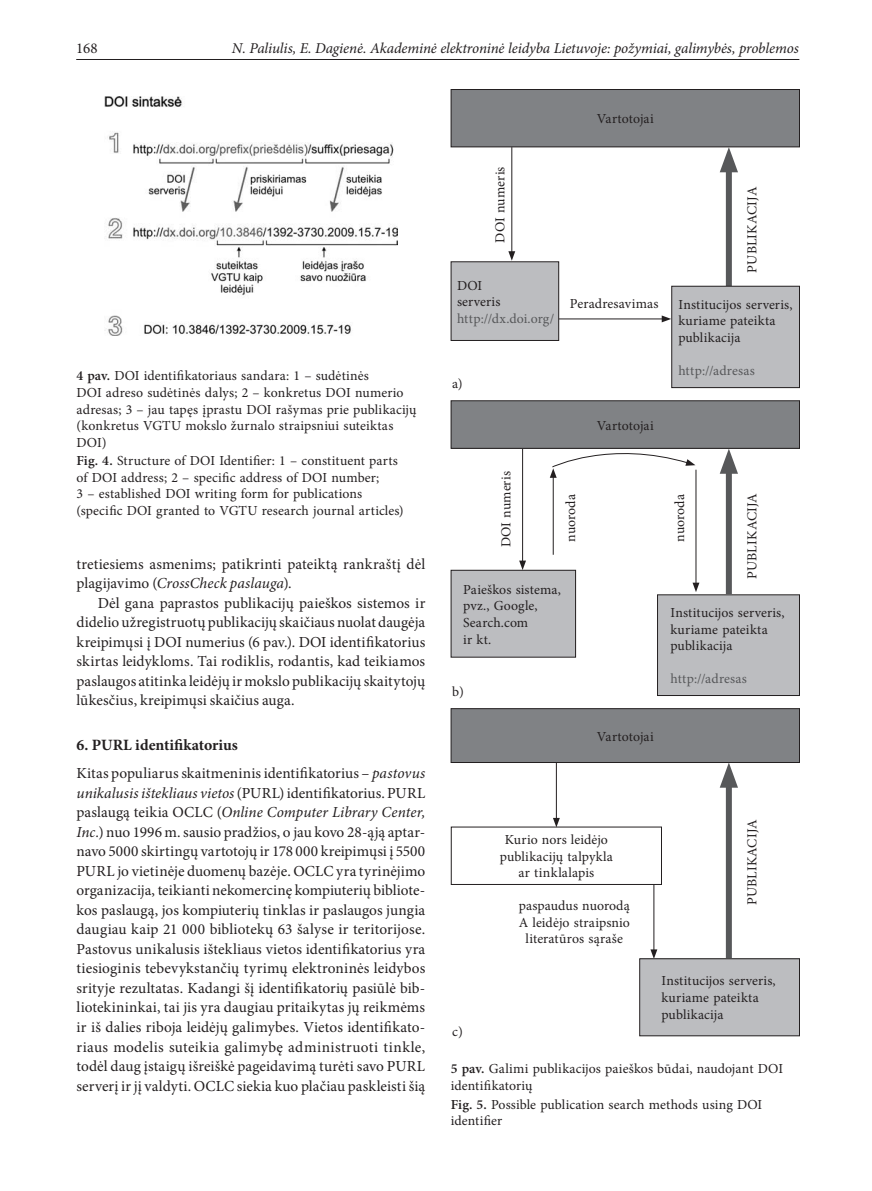
<style>
.page{position:relative;width:872px;height:1191px;background:#fff}
.page>*{position:absolute;margin:0;border:0;box-sizing:border-box;transform-origin:0 0}
.t1{font:700 15.75px "Minion Pro";color:#231f20}
.t2{font:15.3px/19.5px "Minion Pro";letter-spacing:.005em;color:#231f20;text-align:justify}
.t3{font:italic 15px "Minion Pro";letter-spacing:-.005em;color:#231f20}
.t4{font:15px "Minion Pro";color:#231f20}
.t5{font:13.8px/16.5px "Minion Pro";letter-spacing:.01em;color:#231f20}
.t6{font:13.8px "Minion Pro";letter-spacing:.015em;color:#57585a}
.s1{font-weight:600}
.s2{font-style:italic}
</style>
<div class="page">
<hr style="left:76px;top:59px;width:723px;height:1px;background:#231f20">
<img style="left:105px;top:97px;width:292px;height:238px">
<hr style="left:522px;top:448px;width:1px;height:115px;background:#231f20">
<svg style="left:519px;top:560px;width:7px;height:10px"></svg>
<div style="left:657px;top:595px;width:142px;height:100px;background:#bcbdc0"></div>
<div style="left:451px;top:570px;width:124px;height:87px;background:#bcbdc0"></div>
<div style="left:451px;top:570px;width:125px;height:87px;border:1px solid #231f20"></div>
<div style="left:451px;top:401px;width:348px;height:47px;background:#808285"></div>
<div style="left:451px;top:400px;width:348px;height:48px;border:1px solid #231f20"></div>
<div style="left:726px;top:463px;width:6px;height:131px;background:#57585a"></div>
<svg style="left:719px;top:448px;width:19px;height:26px"></svg>
<hr style="left:553px;top:475px;width:1px;height:80px;background:#231f20">
<hr style="left:695px;top:470px;width:1px;height:115px;background:#231f20">
<svg style="left:692px;top:582px;width:7px;height:10px"></svg>
<svg style="left:550px;top:446px;width:145px;height:32px"></svg>
<div style="left:451px;top:826px;width:211px;height:59px;border:1px solid #231f20"></div>
<div style="left:726px;top:777px;width:6px;height:183px;background:#57585a"></div>
<svg style="left:451px;top:708px;width:349px;height:79px"></svg>
<hr style="left:556px;top:762px;width:1px;height:58px;background:#231f20">
<svg style="left:553px;top:818px;width:7px;height:9px"></svg>
<hr style="left:653px;top:884px;width:1px;height:67px;background:#231f20">
<svg style="left:650px;top:949px;width:7px;height:9px"></svg>
<div style="left:639px;top:958px;width:160px;height:77px;background:#bcbdc0"></div>
<div style="left:639px;top:958px;width:160px;height:78px;border:1px solid #231f20"></div>
<div style="left:451px;top:262px;width:107px;height:78px;background:#bcbdc0"></div>
<div style="left:451px;top:261px;width:108px;height:80px;border:1px solid #231f20"></div>
<div style="left:451px;top:89px;width:348px;height:58px;background:#808285"></div>
<div style="left:451px;top:89px;width:348px;height:58px;border:1px solid #231f20"></div>
<hr style="left:511px;top:147px;width:1px;height:107px;background:#231f20">
<svg style="left:508px;top:251px;width:7px;height:10px"></svg>
<hr style="left:559px;top:318px;width:105px;height:1px;background:#231f20">
<svg style="left:661px;top:315px;width:10px;height:7px"></svg>
<div style="left:726px;top:162px;width:6px;height:125px;background:#57585a"></div>
<svg style="left:719px;top:147px;width:19px;height:25px"></svg>
<div style="left:671px;top:286px;width:128px;height:101px;background:#bcbdc0"></div>
<div style="left:671px;top:286px;width:128px;height:102px;border:1px solid #231f20"></div>
<p class="t4" style="left:76px;top:38px;width:23px">168</p>
<p class="t3" style="left:232px;top:38px;width:568px">N. Paliulis, E. Dagienė. Akademinė elektroninė leidyba Lietuvoje: požymiai, galimybės, problemos</p>
<p class="t5" style="left:77px;top:368px;width:341px"><span class="s1">4 pav.</span> DOI identifikatoriaus sandara: 1 – sudėtinės<br>DOI adreso sudėtinės dalys; 2 – konkretus DOI numerio adresas; 3 – jau tapęs įprastu DOI rašymas prie publikacijų (konkretus VGTU mokslo žurnalo straipsniui suteiktas DOI)</p>
<p class="t5" style="left:77px;top:453px;width:329px"><span class="s1">Fig. 4.</span> Structure of DOI Identifier: 1 – constituent parts of DOI address; 2 – specific address of DOI number;<br>3 – established DOI writing form for publications (specific DOI granted to VGTU research journal articles)</p>
<p class="t2" style="left:77px;top:554px;width:350px">tretiesiems asmenims; patikrinti pateiktą rankraštį dėl plagijavimo (<span class="s2">CrossCheck paslauga</span>).</p>
<p class="t2" style="left:77px;top:593px;width:350px;text-indent:21px">Dėl gana paprastos publikacijų paieškos sistemos ir didelio užregistruotų publikacijų skaičiaus nuolat daugėja kreipimųsi į DOI numerius (6 pav.). DOI identifikatorius skirtas leidykloms. Tai rodiklis, rodantis, kad teikiamos paslaugos atitinka leidėjų ir mokslo publikacijų skaitytojų lūkesčius, kreipimųsi skaičius auga.</p>
<p class="t1" style="left:77px;top:734px;width:163px">6. PURL identifikatorius</p>
<p class="t2" style="left:77px;top:763px;width:350px">Kitas populiarus skaitmeninis identifikatorius – <span class="s2">pastovus unikalusis ištekliaus vietos</span> (PURL) identifikatorius. PURL paslaugą teikia OCLC (<span class="s2">Online Computer Library Center, Inc.</span>) nuo 1996 m. sausio pradžios, o jau kovo 28-ąją aptar&shy;navo 5000 skirtingų vartotojų ir 178 000 kreipimųsi į 5500<br>PURL jo vietinėje duomenų bazėje. OCLC yra tyrinėjimo organizacija, teikianti nekomercinę kompiuterių bibliote&shy;kos paslaugą, jos kompiuterių tinklas ir paslaugos jungia daugiau kaip 21 000 bibliotekų 63 šalyse ir teritorijose.<br>Pastovus unikalusis ištekliaus vietos identifikatorius yra tiesioginis tebevykstančių tyrimų elektroninės leidybos srityje rezultatas. Kadangi šį identifikatorių pasiūlė bib&shy;liotekininkai, tai jis yra daugiau pritaikytas jų reikmėms ir iš dalies riboja leidėjų galimybes. Vietos identifikato&shy;riaus modelis suteikia galimybę administruoti tinkle, todėl daug įstaigų išreiškė pageidavimą turėti savo PURL serverį ir jį valdyti. OCLC siekia kuo plačiau paskleisti šią</p>
<p class="t5" style="left:597px;top:111px;width:58px">Vartotojai</p>
<p class="t5" style="left:492px;top:242px;width:78px;rotate:-90deg">d oi numeris</p>
<p class="t5" style="left:457px;top:277px;width:45px">DOI serveris</p>
<p class="t6" style="left:457px;top:309px;width:99px">http://dx.doi.org/</p>
<p class="t5" style="left:570px;top:295px;width:90px">Peradresavimas</p>
<p class="t5" style="left:452px;top:375px;width:12px">a)</p>
<p class="t5" style="left:597px;top:417px;width:58px">Vartotojai</p>
<p class="t5" style="left:744px;top:272px;width:87px;rotate:-90deg">publikacija</p>
<p class="t5" style="left:678px;top:296px;width:116px">Institucijos serveris, kuriame pateikta publikacija</p>
<p class="t6" style="left:678px;top:361px;width:78px">http://adresas</p>
<p class="t5" style="left:498px;top:547px;width:78px;rotate:-90deg">DOI numeris</p>
<p class="t5" style="left:562px;top:542px;width:49px;rotate:-90deg">nuoroda</p>
<p class="t5" style="left:671px;top:542px;width:49px;rotate:-90deg">nuoroda</p>
<p class="t5" style="left:744px;top:579px;width:87px;rotate:-90deg">publikacija</p>
<p class="t5" style="left:463px;top:581px;width:99px">Paieškos sistema, pvz., Google,<br>Search.com<br>ir kt.</p>
<p class="t5" style="left:452px;top:683px;width:13px">b)</p>
<p class="t5" style="left:670px;top:604px;width:116px">Institucijos serveris, kuriame pateikta publikacija</p>
<p class="t6" style="left:670px;top:669px;width:78px">http://adresas</p>
<p class="t5" style="left:597px;top:728px;width:58px">Vartotojai</p>
<p class="t5" style="left:452px;top:1023px;width:12px">c)</p>
<p class="t5" style="left:500px;top:831px;width:114px;text-align:center">Kurio nors leidėjo publikacijų talpykla ar tinklalapis</p>
<p class="t5" style="left:519px;top:897px;width:113px;text-align:center">paspaudus nuorodą<br>A leidėjo straipsnio literatūros sąraše</p>
<p class="t5" style="left:744px;top:905px;width:87px;rotate:-90deg">publikacija</p>
<p class="t5" style="left:661px;top:972px;width:116px">Institucijos serveris, kuriame pateikta publikacija</p>
<p class="t5" style="left:451px;top:1060px;width:326px"><span class="s1">5 pav.</span> Galimi publikacijos paieškos būdai, naudojant DOI identifikatorių</p>
<p class="t5" style="left:451px;top:1096px;width:305px"><span class="s1">Fig. 5.</span> Possible publication search methods using DOI identifier</p>
</div>
